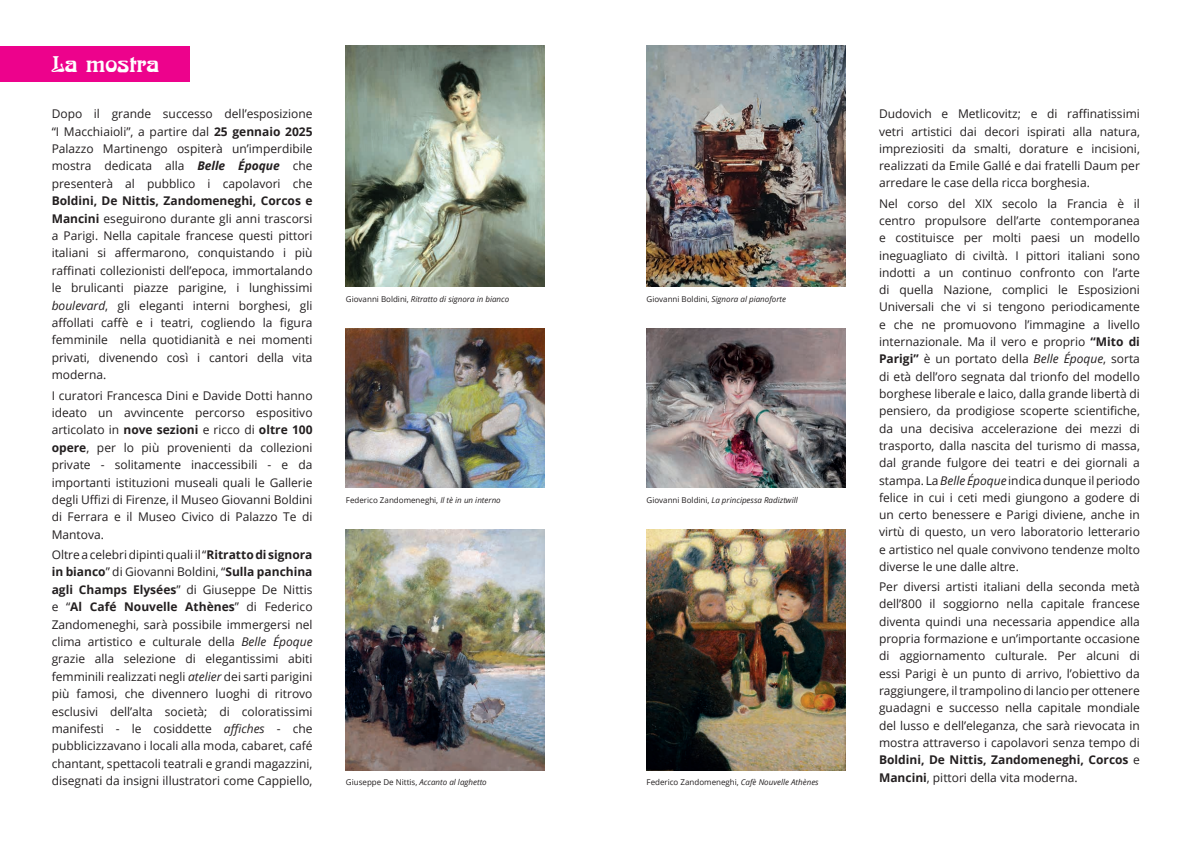
<style>
.page{position:relative;width:1191px;height:842px;background:#fff}
.page>*{position:absolute;margin:0;border:0;box-sizing:border-box;transform-origin:0 0}
.t1{font:22px "Boecklins Universe";color:#fff}
.t2{font:12px/17.3px "Open Sans";color:#231f20;text-align:justify}
.t3{font:italic 8px "Open Sans";color:#231f20}
.t4{font:8px "Open Sans";color:#231f20}
.s1{font-weight:700}
.s2{font-weight:700;font-style:italic}
.s3{font-style:italic}
.s4{font-style:normal}
</style>
<div class="page">
<div style="left:0;top:46px;width:190px;height:35px;background:#ed028c"></div>
<img style="left:346px;top:46px;width:198px;height:241px">
<img style="left:646px;top:46px;width:199px;height:241px">
<img style="left:346px;top:529px;width:198px;height:241px">
<img style="left:646px;top:529px;width:199px;height:241px">
<img style="left:346px;top:329px;width:198px;height:158px">
<img style="left:646px;top:329px;width:199px;height:158px">
<h1 class="t1" style="left:51px;top:50px;width:110px">La mostra</h1>
<p class="t2" style="left:52px;top:105px;width:262px">Dopo il grande successo dell’esposizione “I Macchiaioli”, a partire dal <span class="s1">25 gennaio 2025<br></span>Palazzo Martinengo ospiterà un’imperdibile mostra dedicata alla <span class="s2">Belle Époque</span> che presenterà al pubblico i capolavori che</p>
<p class="t2" style="left:52px;top:192px;width:262px"><span class="s1">Boldini, De Nittis, Zandomeneghi, Corcos e Mancini</span> eseguirono durante gli anni trascorsi a Parigi. Nella capitale francese questi pittori italiani si affermarono, conquistando i più raffinati collezionisti dell’epoca, immortalando le brulicanti piazze parigine, i lunghissimi <span class="s3">boulevard</span>, gli eleganti interni borghesi, gli affollati caffè e i teatri, cogliendo la figura femminile nella quotidianità e nei momenti privati, divenendo così i cantori della vita moderna.</p>
<p class="t2" style="left:52px;top:386px;width:262px">I curatori Francesca Dini e Davide Dotti hanno ideato un avvincente percorso espositivo articolato in <span class="s1">nove sezioni</span> e ricco di <span class="s1">oltre 100 opere</span>, per lo più provenienti da collezioni private - solitamente inaccessibili - e da importanti istituzioni museali quali le Gallerie degli Uffizi di Firenze, il Museo Giovanni Boldini di Ferrara e il Museo Civico di Palazzo Te di Mantova.</p>
<p class="t2" style="left:52px;top:546px;width:262px">Oltre a celebri dipinti quali il “<span class="s1">Ritratto di signora in bianco</span>” di Giovanni Boldini, “<span class="s1">Sulla panchina agli Champs Elysées</span>” di Giuseppe De Nittis e “<span class="s1">Al Café Nouvelle Athènes</span>” di Federico Zandomeneghi, sarà possibile immergersi nel clima artistico e culturale della <span class="s3">Belle Époque </span>grazie alla selezione di elegantissimi abiti femminili realizzati negli <span class="s3">atelier</span> dei sarti parigini più famosi, che divennero luoghi di ritrovo esclusivi dell’alta società; di coloratissimi manifesti - le cosiddette <span class="s3">affiches</span> - che pubblicizzavano i locali alla moda, cabaret, café chantant, spettacoli teatrali e grandi magazzini, disegnati da insigni illustratori come Cappiello,</p>
<p class="t3" style="left:346px;top:294px;width:165px"><span class="s4">Giovanni Boldini,</span> Ritratto di signora in bianco</p>
<p class="t3" style="left:646px;top:294px;width:141px"><span class="s4">Giovanni Boldini,</span> Signora al pianoforte</p>
<p class="t4" style="left:346px;top:494px;width:156px">Federico Zandomeneghi, <span class="s3">Il tè in un interno</span></p>
<p class="t3" style="left:646px;top:494px;width:153px"><span class="s4">Giovanni Boldini,</span> La principessa Radiztwill</p>
<p class="t4" style="left:346px;top:777px;width:142px">Giuseppe De Nittis, <span class="s3">Accanto al laghetto</span></p>
<p class="t4" style="left:646px;top:777px;width:174px">Federico Zandomeneghi, <span class="s3">Cafè Nouvelle Athènes</span></p>
<p class="t2" style="left:879px;top:105px;width:262px">Dudovich e Metlicovitz; e di raffinatissimi vetri artistici dai decori ispirati alla natura, impreziositi da smalti, dorature e incisioni, realizzati da Emile Gallé e dai fratelli Daum per arredare le case della ricca borghesia.</p>
<p class="t2" style="left:879px;top:194px;width:262px">Nel corso del XIX secolo la Francia è il centro propulsore dell’arte contemporanea e costituisce per molti paesi un modello ineguagliato di civiltà. I pittori italiani sono indotti a un continuo confronto con l’arte di quella Nazione, complici le Esposizioni Universali che vi si tengono periodicamente e che ne promuovono l’immagine a livello internazionale. Ma il vero e proprio <span class="s1">“Mito di Parigi”</span> è un portato della <span class="s3">Belle Époque</span>, sorta di età dell’oro segnata dal trionfo del modello borghese liberale e laico, dalla grande libertà di pensiero, da prodigiose scoperte scientifiche, da una decisiva accelerazione dei mezzi di trasporto, dalla nascita del turismo di massa, dal grande fulgore dei teatri e dei giornali a stampa. La <span class="s3">Belle Époque</span> indica dunque il periodo felice in cui i ceti medi giungono a godere di un certo benessere e Parigi diviene, anche in virtù di questo, un vero laboratorio letterario e artistico nel quale convivono tendenze molto diverse le une dalle altre.</p>
<p class="t2" style="left:879px;top:578px;width:262px">Per diversi artisti italiani della seconda metà dell’800 il soggiorno nella capitale francese diventa quindi una necessaria appendice alla propria formazione e un’importante occasione di aggiornamento culturale. Per alcuni di essi Parigi è un punto di arrivo, l’obiettivo da raggiungere, il trampolino di lancio per ottenere guadagni e successo nella capitale mondiale del lusso e dell’eleganza, che sarà rievocata in mostra attraverso i capolavori senza tempo di <span class="s1">Boldini, De Nittis, Zandomeneghi, Corcos</span> e <span class="s1">Mancini</span>, pittori della vita moderna.</p>
</div>
